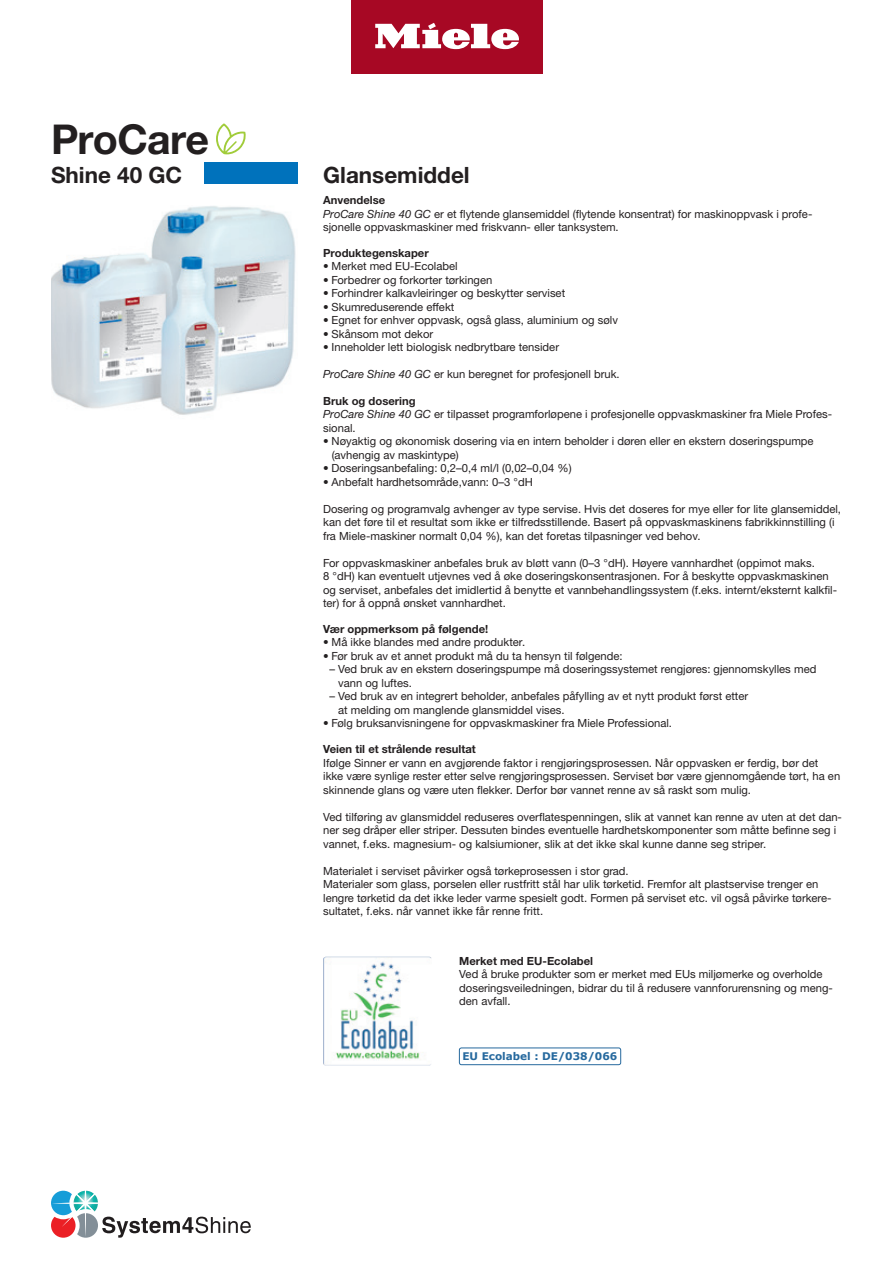
<style>
.page{position:relative;width:893px;height:1263px;background:#fff}
.page>*{position:absolute;margin:0;border:0;box-sizing:border-box;transform-origin:0 0}
.t1{font:700 41.1px "Helvetica Neue LTW1 G";letter-spacing:-.02em;color:#231f20}
.t2{font:700 22.5px "Helvetica Neue LTW1 G";color:#231f20}
.t3{font:11.25px/13.5px "Helvetica Neue LTW1 G";color:#231f20}
.t4{font:700 11.25px "Helvetica Neue LTW1 G";color:#231f20}
.t5{font:700 10.5px "Verdana";color:#26699e}
.s1{font-weight:700}
.s2{font-style:italic}
</style>
<div class="page">
<div style="left:351px;top:0;width:191px;height:73px;background:#a70824"></div>
<svg style="left:375px;top:22px;width:144px;height:27px"></svg>
<div style="left:204px;top:162px;width:94px;height:22px;background:#0072bc"></div>
<img style="left:51px;top:206px;width:245px;height:209px">
<svg style="left:216px;top:123px;width:30px;height:31px"></svg>
<svg style="left:51px;top:1191px;width:200px;height:47px"></svg>
<img style="left:323px;top:957px;width:108px;height:108px">
<div style="left:459px;top:1048px;width:162px;height:17px;border:1px solid #26699e;border-radius:2px"></div>
<h1 class="t1" style="left:51px;top:114px;width:160px">ProCare</h1>
<h2 class="t2" style="left:51px;top:161px;width:133px">Shine 40 GC</h2>
<h2 class="t2" style="left:323px;top:161px;width:148px">Glansemiddel</h2>
<p class="t3" style="left:323px;top:193px;width:491px"><span class="s1">Anvendelse<br></span><span class="s2">ProCare Shine 40 GC</span> er et flytende glansemiddel (flytende konsentrat) for maskinoppvask i profe&shy;sjonelle oppvaskmaskiner med friskvann- eller tanksystem.</p>
<p class="t4" style="left:323px;top:246px;width:107px">Produktegenskaper</p>
<p class="t3" style="left:323px;top:259px;width:136px">• Merket med EU-Ecolabel</p>
<p class="t3" style="left:323px;top:273px;width:171px">• Forbedrer og forkorter tørkingen</p>
<p class="t3" style="left:323px;top:286px;width:244px">• Forhindrer kalkavleiringer og beskytter serviset</p>
<p class="t3" style="left:323px;top:300px;width:133px">• Skumreduserende effekt</p>
<p class="t3" style="left:323px;top:313px;width:296px">• Egnet for enhver oppvask, også glass, aluminium og sølv</p>
<p class="t3" style="left:323px;top:327px;width:112px">• Skånsom mot dekor</p>
<p class="t3" style="left:323px;top:340px;width:237px">• Inneholder lett biologisk nedbrytbare tensider</p>
<p class="t3" style="left:323px;top:367px;width:298px"><span class="s2">ProCare Shine 40 GC</span> er kun beregnet for profesjonell bruk.</p>
<p class="t3" style="left:323px;top:394px;width:510px"><span class="s1">Bruk og dosering<br></span><span class="s2">ProCare Shine 40 GC</span> er tilpasset programforløpene i profesjonelle oppvaskmaskiner fra Miele Profes&shy;sional.</p>
<p class="t3" style="left:332px;top:434px;width:483px;text-indent:-9px">• Nøyaktig og økonomisk dosering via en intern beholder i døren eller en ekstern doseringspumpe (avhengig av maskintype)</p>
<p class="t3" style="left:323px;top:461px;width:250px">• Doseringsanbefaling: 0,2–0,4 ml/l (0,02–0,04 %)</p>
<p class="t3" style="left:323px;top:475px;width:211px">• Anbefalt hardhetsområde,vann: 0–3 °dH</p>
<p class="t3" style="left:323px;top:502px;width:519px">Dosering og programvalg avhenger av type servise. Hvis det doseres for mye eller for lite glansemiddel, kan det føre til et resultat som ikke er tilfredsstillende. Basert på oppvaskmaskinens fabrikkinnstilling (i fra Miele-maskiner normalt 0,04 %), kan det foretas tilpasninger ved behov.</p>
<p class="t3" style="left:323px;top:556px;width:515px">For oppvaskmaskiner anbefales bruk av bløtt vann (0–3 °dH). Høyere vannhardhet (oppimot maks.<br>8 °dH) kan eventuelt utjevnes ved å øke doseringskonsentrasjonen. For å beskytte oppvaskmaskinen og serviset, anbefales det imidlertid å benytte et vannbehandlingssystem (f.eks. internt/eksternt kalkfil&shy;ter) for å oppnå ønsket vannhardhet.</p>
<p class="t4" style="left:323px;top:622px;width:167px">Vær oppmerksom på følgende!</p>
<p class="t3" style="left:323px;top:635px;width:203px">• Må ikke blandes med andre produkter.</p>
<p class="t3" style="left:323px;top:649px;width:301px">• Før bruk av et annet produkt må du ta hensyn til følgende:</p>
<p class="t3" style="left:338px;top:662px;width:480px;text-indent:-9px">– Ved bruk av en ekstern doseringspumpe må doseringssystemet rengjøres: gjennomskylles med vann og luftes.</p>
<p class="t3" style="left:338px;top:689px;width:411px;text-indent:-9px">– Ved bruk av en integrert beholder, anbefales påfylling av et nytt produkt først etter at melding om manglende glansmiddel vises.</p>
<p class="t3" style="left:323px;top:716px;width:350px">• Følg bruksanvisningene for oppvaskmaskiner fra Miele Professional.</p>
<p class="t4" style="left:323px;top:742px;width:154px">Veien til et strålende resultat</p>
<p class="t3" style="left:323px;top:756px;width:519px">Ifølge Sinner er vann en avgjørende faktor i rengjøringsprosessen. Når oppvasken er ferdig, bør det ikke være synlige rester etter selve rengjøringsprosessen. Serviset bør være gjennomgående tørt, ha en skinnende glans og være uten flekker. Derfor bør vannet renne av så raskt som mulig.</p>
<p class="t3" style="left:323px;top:810px;width:520px">Ved tilføring av glansmiddel reduseres overflatespenningen, slik at vannet kan renne av uten at det dan&shy;ner seg dråper eller striper. Dessuten bindes eventuelle hardhetskomponenter som måtte befinne seg i vannet, f.eks. magnesium- og kalsiumioner, slik at det ikke skal kunne danne seg striper.</p>
<p class="t3" style="left:323px;top:864px;width:510px">Materialet i serviset påvirker også tørkeprosessen i stor grad.<br>Materialer som glass, porselen eller rustfritt stål har ulik tørketid. Fremfor alt plastservise trenger en lengre tørketid da det ikke leder varme spesielt godt. Formen på serviset etc. vil også påvirke tørkere&shy;sultatet, f.eks. når vannet ikke får renne fritt.</p>
<p class="t4" style="left:459px;top:954px;width:135px">Merket med EU-Ecolabel</p>
<p class="t3" style="left:459px;top:967px;width:375px">Ved å bruke produkter som er merket med EUs miljømerke og overholde doseringsveiledningen, bidrar du til å redusere vannforurensning og meng&shy;den avfall.</p>
<p class="t5" style="left:462px;top:1049px;width:156px">EU Ecolabel : DE/038/066</p>
</div>
